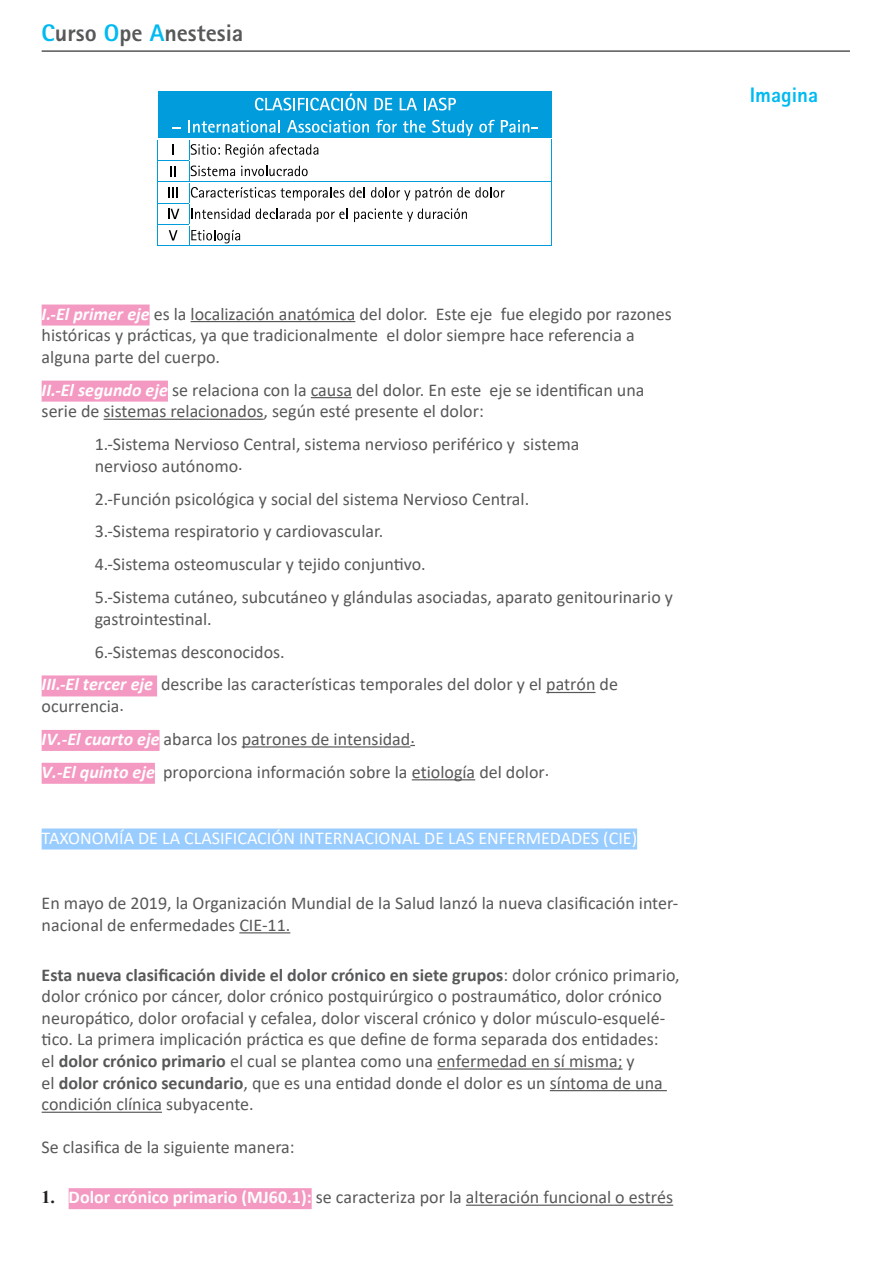
<style>
.page{position:relative;width:893px;height:1264px;background:#fff}
.page>*{position:absolute;margin:0;border:0;box-sizing:border-box;transform-origin:0 0}
.t1{font:800 24px "Rotis Sans Serif Std";color:#57585a}
.t2{font:800 21px "Rotis Sans Serif Std";color:#00baf1}
.Normal__Web{font:18px/21.6px "Calibri";color:#57585a}
.Normal__Web-2{font:18px "Calibri";color:#fff}
.s1{color:#00baf1}
.s2{font-weight:700;font-style:italic;color:#fff}
.s3{font-weight:700}
.s4{font-family:"Times New Roman";font-weight:700;color:#231f20}
.s5{font-weight:700;color:#fff}
</style>
<div class="page">
<hr style="left:42px;top:50px;width:807px;height:2px;background:#57585a">
<div style="left:42px;top:304px;width:108px;height:21px;background:#f499c2"></div>
<hr style="left:190px;top:321px;width:165px;height:1px;background:#57585a">
<div style="left:42px;top:380px;width:126px;height:21px;background:#f499c2"></div>
<hr style="left:311px;top:397px;width:41px;height:1px;background:#57585a">
<hr style="left:104px;top:419px;width:159px;height:1px;background:#57585a">
<div style="left:42px;top:675px;width:115px;height:21px;background:#f499c2"></div>
<hr style="left:546px;top:692px;width:49px;height:1px;background:#57585a">
<div style="left:42px;top:730px;width:117px;height:21px;background:#f499c2"></div>
<hr style="left:242px;top:746px;width:168px;height:1px;background:#57585a">
<div style="left:42px;top:763px;width:113px;height:21px;background:#f499c2"></div>
<hr style="left:412px;top:779px;width:63px;height:1px;background:#57585a">
<div style="left:42px;top:828px;width:595px;height:21px;background:#9cf"></div>
<hr style="left:239px;top:932px;width:51px;height:1px;background:#57585a">
<hr style="left:437px;top:1068px;width:185px;height:1px;background:#57585a">
<hr style="left:550px;top:1090px;width:116px;height:1px;background:#57585a">
<hr style="left:42px;top:1111px;width:120px;height:1px;background:#57585a">
<div style="left:69px;top:1188px;width:242px;height:21px;background:#f499c2"></div>
<hr style="left:466px;top:1204px;width:207px;height:1px;background:#57585a">
<div style="left:158px;top:93px;width:393px;height:22px;background:#009cdb"></div>
<svg style="left:255px;top:93px;width:111px;height:17px"></svg>
<svg style="left:374px;top:98px;width:18px;height:12px"></svg>
<svg style="left:399px;top:98px;width:18px;height:12px"></svg>
<svg style="left:424px;top:98px;width:32px;height:12px"></svg>
<div style="left:158px;top:115px;width:393px;height:22px;background:#009cdb"></div>
<svg style="left:172px;top:127px;width:9px;height:2px"></svg>
<hr style="left:158px;top:92px;width:394px;height:1px;background:#009cdb">
<hr style="left:157px;top:137px;width:396px;height:1px;background:#009cdb">
<hr style="left:157px;top:93px;width:1px;height:45px;background:#fff">
<hr style="left:552px;top:93px;width:1px;height:45px;background:#fff">
<svg style="left:172px;top:144px;width:2px;height:11px"></svg>
<svg style="left:170px;top:166px;width:6px;height:10px"></svg>
<hr style="left:158px;top:160px;width:31px;height:1px;background:#009cdb">
<svg style="left:168px;top:187px;width:10px;height:11px"></svg>
<hr style="left:158px;top:181px;width:31px;height:1px;background:#009cdb">
<hr style="left:189px;top:181px;width:362px;height:1px;background:#009cdb">
<svg style="left:168px;top:209px;width:11px;height:10px"></svg>
<hr style="left:158px;top:203px;width:31px;height:1px;background:#009cdb">
<svg style="left:169px;top:230px;width:8px;height:10px"></svg>
<hr style="left:158px;top:224px;width:31px;height:1px;background:#009cdb">
<hr style="left:189px;top:224px;width:362px;height:1px;background:#009cdb">
<svg style="left:157px;top:140px;width:1px;height:106px"></svg>
<hr style="left:158px;top:245px;width:31px;height:1px;background:#009cdb">
<svg style="left:188px;top:120px;width:350px;height:125px"></svg>
<hr style="left:189px;top:245px;width:362px;height:1px;background:#009cdb">
<svg style="left:551px;top:139px;width:1px;height:107px"></svg>
<h1 class="t1" style="left:42px;top:17px;width:203px"><span class="s1">C</span>urso <span class="s1">O</span>pe <span class="s1">A</span>nestesia</h1>
<p class="t2" style="left:749px;top:82px;width:70px">Imagina</p>
<p class="Normal__Web" style="left:42px;top:302px;width:631px"><span class="s2">I.-El primer eje</span> es la localización anatómica del dolor. Este eje fue elegido por razones históricas y prácticas, ya que tradicionalmente el dolor siempre hace referencia a alguna parte del cuerpo.</p>
<p class="Normal__Web" style="left:42px;top:378px;width:604px"><span class="s2">II.-El segundo eje</span> se relaciona con la causa del dolor. En este eje se identifican una serie de sistemas relacionados, según esté presente el dolor:</p>
<p class="Normal__Web" style="left:95px;top:433px;width:486px">1.-Sistema Nervioso Central, sistema nervioso periférico y sistema nervioso autónomo.</p>
<p class="Normal__Web" style="left:95px;top:487px;width:436px">2.-Función psicológica y social del sistema Nervioso Central.</p>
<p class="Normal__Web" style="left:95px;top:520px;width:290px">3.-Sistema respiratorio y cardiovascular.</p>
<p class="Normal__Web" style="left:95px;top:553px;width:332px">4.-Sistema osteomuscular y tejido conjuntivo.</p>
<p class="Normal__Web" style="left:95px;top:586px;width:579px">5.-Sistema cutáneo, subcutáneo y glándulas asociadas, aparato genitourinario y gastrointestinal.</p>
<p class="Normal__Web" style="left:95px;top:640px;width:191px">6.-Sistemas desconocidos.</p>
<p class="Normal__Web" style="left:42px;top:673px;width:578px"><span class="s2">III.-El tercer eje</span> describe las características temporales del dolor y el patrón de ocurrencia.</p>
<p class="Normal__Web" style="left:42px;top:727px;width:375px"><span class="s2">IV.-El cuarto eje</span> abarca los patrones de intensidad.</p>
<p class="Normal__Web" style="left:42px;top:760px;width:509px"><span class="s2">V.-El quinto eje</span> proporciona información sobre la etiología del dolor.</p>
<p class="Normal__Web-2" style="left:42px;top:825px;width:597px">TAXONOMÍA DE LA CLASIFICACIÓN INTERNACIONAL DE LAS ENFERMEDADES (CIE)</p>
<p class="Normal__Web" style="left:42px;top:892px;width:638px">En mayo de 2019, la Organización Mundial de la Salud lanzó la nueva clasificación inter&shy;nacional de enfermedades CIE-11.</p>
<p class="Normal__Web" style="left:42px;top:963px;width:639px"><span class="s3">Esta nueva clasificación divide el dolor crónico en siete grupos</span>: dolor crónico primario, dolor crónico por cáncer, dolor crónico postquirúrgico o postraumático, dolor crónico neuropático, dolor orofacial y cefalea, dolor visceral crónico y dolor músculo-esquelé&shy;tico. La primera implicación práctica es que define de forma separada dos entidades:<br>el <span class="s3">dolor crónico primario</span> el cual se plantea como una enfermedad en sí misma; y<br>el <span class="s3">dolor crónico secundario</span>, que es una entidad donde el dolor es un síntoma de una condición clínica subyacente.</p>
<p class="Normal__Web" style="left:42px;top:1136px;width:254px">Se clasifica de la siguiente manera:</p>
<p class="Normal__Web" style="left:42px;top:1186px;width:633px"><span class="s4">1.</span> <span class="s5">Dolor crónico primario (MJ60.1):</span> se caracteriza por la alteración funcional o estrés</p>
</div>
